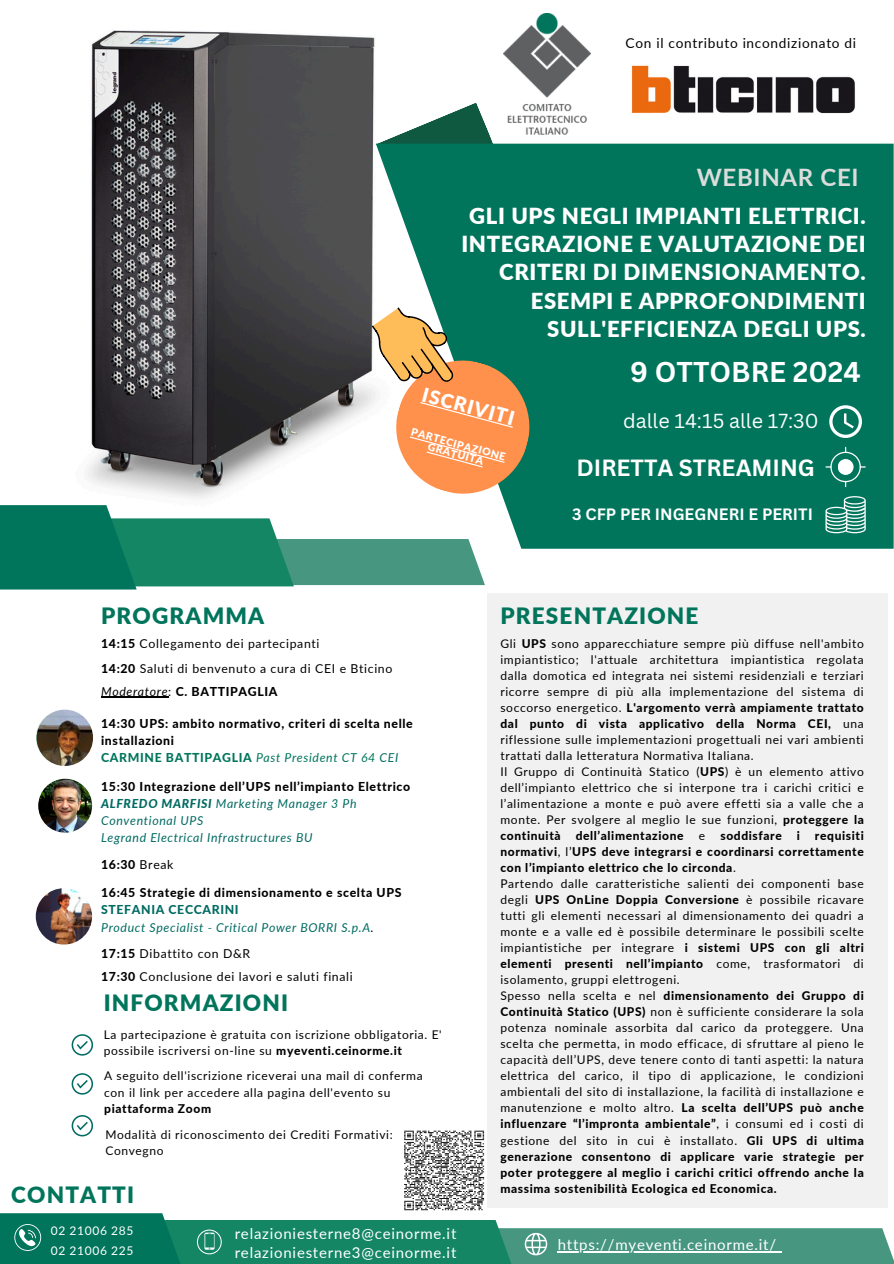
<style>
.page{position:relative;width:894px;height:1264px;background:#fff}
.page>*{position:absolute;margin:0;border:0;box-sizing:border-box;transform-origin:0 0}
.t1{font:700 27.9px "Canva Sans";color:#fff}
.t2{font:700 24px "Lato";letter-spacing:.03em;color:#dcdcdb}
.t3{font:700 22.8px "Canva Sans";color:#fff}
.t4{font:900 22.5px "Lato";letter-spacing:.05em;color:#00755c}
.t5{font:900 22.05px/28.2px "Lato";letter-spacing:.03em;color:#fff;text-align:right}
.t6{font:19.65px "Canva Sans";color:#fff}
.t7{font:900 19.5px "Lato";color:#fff}
.t8{font:700 16.05px "Canva Sans";color:#fff}
.t9{font:15px "Lato";letter-spacing:.05em;color:#fff}
.t10{font:13.65px "Lato";letter-spacing:.05em;color:#000}
.t11{font:800 12.3px/17.2px "Lato";letter-spacing:.05em;color:#000}
.t12{font:12.3px "Lato";letter-spacing:.05em;color:#000}
.t13{font:italic 12.3px/17.2px "Lato";letter-spacing:.05em;color:#006b62}
.t14{font:800 12.3px "Lato";letter-spacing:.05em;color:#00755c}
.t15{font:800 12.3px "Lato";letter-spacing:.05em;color:#006b62}
.t16{font:12px/16px "Lato";letter-spacing:.05em;color:#000;text-align:justify}
.t17{font:800 12px/16px "Lato";letter-spacing:.05em;color:#000;text-align:justify}
.t18{font:12px "Lato";letter-spacing:.05em;color:#fff}
.t19{font:900 10.5px/10.2px "Lato";color:#fff;text-align:center}
.s1{font-weight:800}
.s2{font-weight:400;font-style:italic}
.s3{font-weight:400}
.s4{font-weight:400;font-style:italic;color:#006b62}
.s5{color:#000}
</style>
<div class="page">
<img style="left:91px;top:30px;width:284px;height:264px">
<svg style="left:375px;top:120px;width:59px;height:25px"></svg>
<svg style="left:434px;top:13px;width:459px;height:536px"></svg>
<div style="left:376px;top:144px;width:517px;height:404px;background:#00755c"></div>
<svg style="left:72px;top:1034px;width:21px;height:21px"></svg>
<svg style="left:72px;top:1073px;width:21px;height:21px"></svg>
<svg style="left:72px;top:1115px;width:21px;height:21px"></svg>
<img style="left:503px;top:14px;width:87px;height:122px">
<svg style="left:829px;top:405px;width:32px;height:33px"></svg>
<svg style="left:825px;top:447px;width:40px;height:40px"></svg>
<div style="left:837px;top:459px;width:16px;height:16px;background:#fff;border-radius:50%"></div>
<img style="left:38px;top:778px;width:54px;height:54px;border-radius:50%">
<img style="left:37px;top:709px;width:56px;height:57px;border-radius:50%">
<div style="left:486px;top:593px;width:401px;height:614px;background:#f1f1f1"></div>
<div style="left:441px;top:1228px;width:452px;height:35px;background:#469680"></div>
<div style="left:164px;top:1219px;width:373px;height:44px;background:#148664"></div>
<svg style="left:214px;top:1230px;width:8px;height:24px"></svg>
<svg style="left:524px;top:1232px;width:23px;height:23px"></svg>
<svg style="left:0;top:1213px;width:214px;height:50px;fill:#00755c"></svg>
<svg style="left:14px;top:1223px;width:27px;height:27px"></svg>
<svg style="left:825px;top:496px;width:40px;height:37px"></svg>
<img style="left:630px;top:63px;width:226px;height:52px">
<img style="left:36px;top:888px;width:56px;height:56px;border-radius:50%">
<hr style="left:101px;top:697px;width:67px;height:1px;background:#000">
<hr style="left:557px;top:1251px;width:219px;height:1px;background:#fff">
<svg style="left:0;top:294px;width:536px;height:295px"></svg>
<div style="left:401px;top:1127px;width:85px;height:86px;background:linear-gradient(to right,#fff,#fff)"></div>
<svg style="left:403px;top:1130px;width:81px;height:80px"></svg>
<p class="t10" style="left:625px;top:34px;width:232px">Con il contributo incondizionato di</p>
<h1 class="t2" style="left:696px;top:162px;width:163px">WEBINAR CEI</h1>
<p class="t5" style="left:461px;top:201px;width:406px">GLI UPS NEGLI IMPIANTI ELETTRICI.<br>INTEGRAZIONE E VALUTAZIONE DEI<br>CRITERI DI DIMENSIONAMENTO.<br>ESEMPI E APPROFONDIMENTI<br>SULL'EFFICIENZA DEGLI UPS.</p>
<h2 class="t7" style="left:425px;top:382px;width:96px;rotate:15deg">ISCRIVITI</h2>
<p class="t19" style="left:412px;top:426px;width:99px;rotate:15deg">PARTECIPAZIONE<br>GRATUITA</p>
<p class="t1" style="left:630px;top:352px;width:232px">9 OTTOBRE 2024</p>
<p class="t6" style="left:623px;top:407px;width:197px">dalle 14:15 alle 17:30</p>
<p class="t3" style="left:576px;top:451px;width:240px">DIRETTA STREAMING</p>
<p class="t8" style="left:572px;top:502px;width:242px">3 CFP PER INGEGNERI E PERITI</p>
<h2 class="t4" style="left:101px;top:601px;width:165px">PROGRAMMA</h2>
<p class="t12" style="left:101px;top:635px;width:220px"><span class="s1">14:15</span> Collegamento dei partecipanti</p>
<p class="t12" style="left:101px;top:661px;width:293px"><span class="s1">14:20</span> Saluti di benvenuto a cura di CEI e Bticino</p>
<p class="t11" style="left:101px;top:682px;width:178px"><span class="s2">Moderatore</span><span class="s3">:</span> C. BATTIPAGLIA</p>
<p class="t11" style="left:101px;top:714px;width:313px">14:30 UPS: ambito normativo, criteri di scelta nelle installazioni</p>
<p class="t14" style="left:101px;top:750px;width:299px">CARMINE BATTIPAGLIA <span class="s2">Past President CT 64</span> <span class="s4">CEI</span></p>
<p class="t11" style="left:101px;top:777px;width:310px">15:30 Integrazione dell’UPS nell’impianto Elettrico</p>
<p class="t13" style="left:101px;top:794px;width:257px"><span class="s1">ALFREDO MARFISI</span> Marketing Manager 3 Ph<br>Conventional UPS</p>
<p class="t13" style="left:101px;top:828px;width:213px">Legrand Electrical Infrastructures BU</p>
<p class="t11" style="left:101px;top:855px;width:74px">16:30 <span class="s3">Break</span></p>
<p class="t11" style="left:101px;top:883px;width:302px">16:45 Strategie di dimensionamento e scelta UPS</p>
<p class="t15" style="left:101px;top:902px;width:139px">STEFANIA CECCARINI</p>
<p class="t13" style="left:101px;top:918px;width:274px">Product Specialist - Critical Power BORRI S.p.A<span class="s5">.</span></p>
<p class="t12" style="left:101px;top:945px;width:150px"><span class="s1">17:15</span> Dibattito con D&amp;R</p>
<p class="t12" style="left:101px;top:968px;width:253px"><span class="s1">17:30</span> Conclusione dei lavori e saluti finali</p>
<h3 class="t4" style="left:104px;top:988px;width:186px">INFORMAZIONI</h3>
<p class="t16" style="left:104px;top:1026px;width:339px">La partecipazione è gratuita con iscrizione obbligatoria. E' possibile iscriversi on-line su <span class="s1">myeventi.ceinorme.it</span></p>
<p class="t16" style="left:104px;top:1067px;width:320px;text-align:left">A seguito dell'iscrizione riceverai una mail di conferma con il link per accedere alla pagina dell'evento su <span class="s1">piattaforma Zoom</span></p>
<p class="t16" style="left:105px;top:1125px;width:289px">Modalità di riconoscimento dei Crediti Formativi:<br>Convegno</p>
<p class="t4" style="left:11px;top:1180px;width:124px">CONTATTI</p>
<h2 class="t18" style="left:51px;top:1222px;width:84px">02 21006 285</h2>
<p class="t9" style="left:235px;top:1224px;width:223px">relazioniesterne8@ceinorme.it</p>
<p class="t18" style="left:51px;top:1242px;width:84px">02 21006 225</p>
<h2 class="t9" style="left:235px;top:1243px;width:223px">relazioniesterne3@ceinorme.it</h2>
<h4 class="t4" style="left:500px;top:601px;width:199px">PRESENTAZIONE</h4>
<p class="t16" style="left:500px;top:635px;width:365px">Gli <span class="s1">UPS</span> sono apparecchiature sempre più diffuse nell'ambito impiantistico; l'attuale architettura impiantistica regolata dalla domotica ed integrata nei sistemi residenziali e terziari ricorre sempre di più alla implementazione del sistema di soccorso energetico. <span class="s1">L'argomento verrà ampiamente trattato dal punto di vista applicativo della Norma CEI,</span> una riflessione sulle implementazioni progettuali nei vari ambienti trattati dalla letteratura Normativa Italiana.</p>
<h2 class="t16" style="left:500px;top:763px;width:365px">Il Gruppo di Continuità Statico (<span class="s1">UPS</span>) è un elemento attivo dell’impianto elettrico che si interpone tra i carichi critici e l’alimentazione a monte e può avere effetti sia a valle che a monte. Per svolgere al meglio le sue funzioni, <span class="s1">proteggere la continuità dell’alimentazione</span></h2>
<h2 class="t17" style="left:500px;top:827px;width:365px;text-indent:220px">soddisfare i requisiti normativi<span class="s3">, l’</span>UPS deve integrarsi e coordinarsi correttamente con l’impianto elettrico che lo circonda<span class="s3">.</span></h2>
<p class="t16" style="left:500px;top:875px;width:365px">Partendo dalle caratteristiche salienti dei componenti base degli <span class="s1">UPS OnLine Doppia Conversione</span> è possibile ricavare tutti gli elementi necessari al dimensionamento dei quadri a monte e a valle ed è possibile determinare le possibili scelte impiantistiche per integrare <span class="s1">i sistemi UPS con gli altri elementi presenti nell’impianto</span> come, trasformatori di isolamento, gruppi elettrogeni.</p>
<h5 class="t16" style="left:500px;top:987px;width:365px">Spesso nella scelta e nel <span class="s1">dimensionamento dei Gruppo di Continuità Statico (UPS)</span> non è sufficiente considerare la sola potenza nominale assorbita dal carico da proteggere. Una scelta che permetta, in modo efficace, di sfruttare al pieno le capacità dell’UPS, deve tenere conto di tanti aspetti: la natura elettrica del carico, il tipo di applicazione, le condizioni ambientali del sito di installazione, la facilità di installazione e manutenzione e molto altro. <span class="s1">La scelta dell’UPS può anche influenzare “l’impronta ambientale”</span>, i consumi ed i costi di gestione del sito in cui è installato. <span class="s1">Gli UPS di ultima generazione consentono di applicare varie strategie per poter proteggere al meglio i carichi critici offrendo anche la massima sostenibilità Ecologica ed Economica.</span></h5>
<h2 class="t16" style="left:698px;top:827px;width:8px">e</h2>
<p class="t9" style="left:557px;top:1235px;width:220px">https://myeventi.ceinorme.it/</p>
</div>
